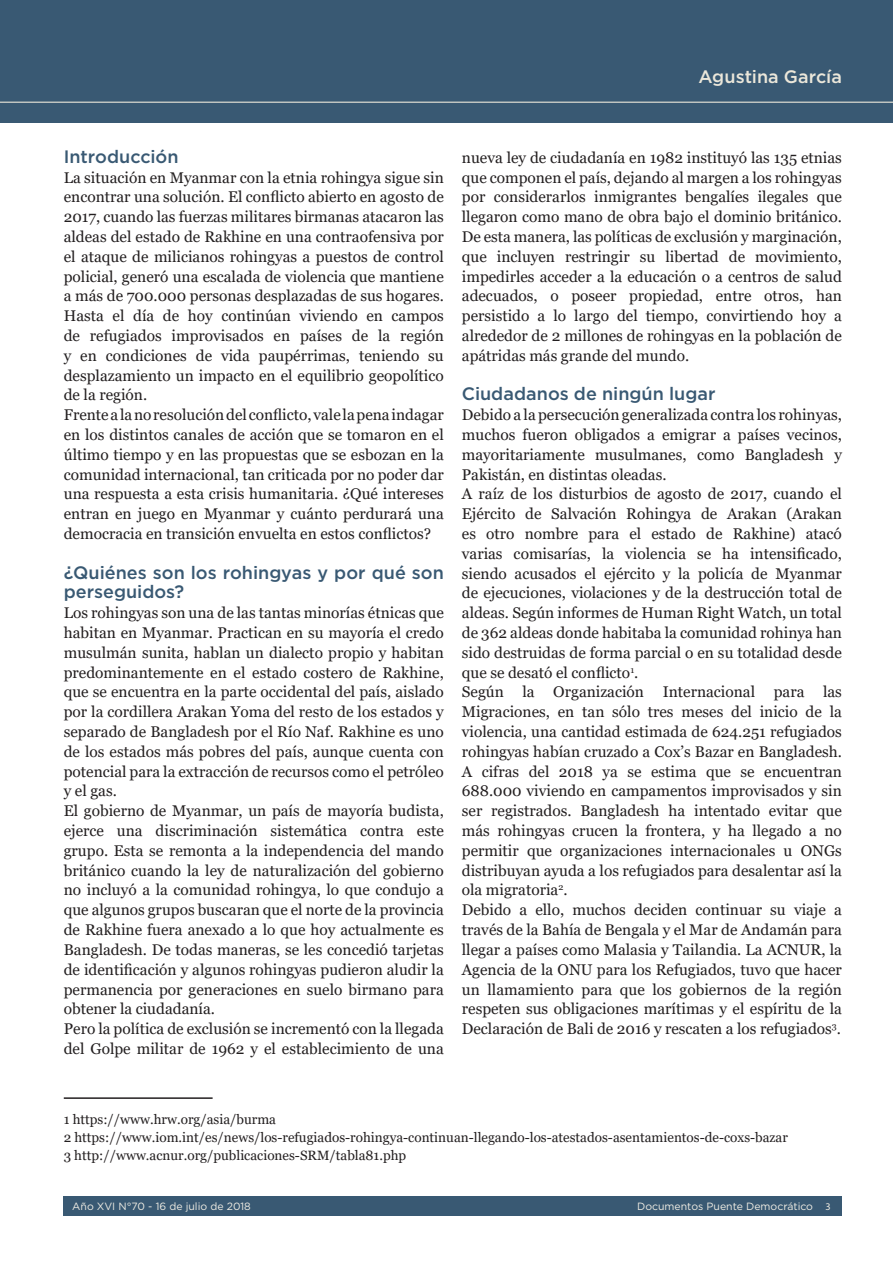
<style>
.page{position:relative;width:893px;height:1263px;background:#fff}
.page>*{position:absolute;margin:0;border:0;box-sizing:border-box;transform-origin:0 0}
.texto{font:500 18px/19.8px "Gotham";color:#395973}
.t1{font:500 18px "Gotham";color:#ebe7da}
.texto-2{font:15.45px/19.8px "Georgia";color:#231f20;text-align:justify}
.t2{font:13.5px "Georgia";color:#231f20}
.t3{font:10.5px "Gotham";color:#f1eee5}
.t4{font:10.2px "Myriad Pro";color:#efebe1}
</style>
<div class="page">
<div style="left:64px;top:1197px;width:778px;height:19px;background:#395973"></div>
<div style="left:0;top:0;width:893px;height:122px;background:#395973"></div>
<hr style="left:0;top:102px;width:893px;height:1px;background:#ebe7da">
<hr style="left:64px;top:1097px;width:149px;height:2px;background:#231f20">
<p class="t1" style="left:698px;top:65px;width:145px">Agustina García</p>
<p class="texto" style="left:64px;top:146px;width:116px">Introducción</p>
<p class="texto-2" style="left:64px;top:168px;width:382px">La situación en Myanmar con la etnia rohingya sigue sin encontrar una solución. El conflicto abierto en agosto de 2017, cuando las fuerzas militares birmanas atacaron las aldeas del estado de Rakhine en una contraofensiva por el ataque de milicianos rohingyas a puestos de control policial, generó una escalada de violencia que mantiene a más de 700.000 personas desplazadas de sus hogares.<br>Hasta el día de hoy continúan viviendo en campos de refugiados improvisados en países de la región y en condiciones de vida paupérrimas, teniendo su desplazamiento un impacto en el equilibrio geopolítico de la región.</p>
<p class="texto-2" style="left:64px;top:405px;width:382px">Frente a la no resolución del conflicto, vale la pena indagar en los distintos canales de acción que se tomaron en el último tiempo y en las propuestas que se esbozan en la comunidad internacional, tan criticada por no poder dar una respuesta a esta crisis humanitaria. ¿Qué intereses entran en juego en Myanmar y cuánto perdurará una democracia en transición envuelta en estos conflictos?</p>
<p class="texto" style="left:64px;top:562px;width:382px">¿Quiénes son los rohingyas y por qué son perseguidos?</p>
<p class="texto-2" style="left:64px;top:603px;width:382px">Los rohingyas son una de las tantas minorías étnicas que habitan en Myanmar. Practican en su mayoría el credo musulmán sunita, hablan un dialecto propio y habitan predominantemente en el estado costero de Rakhine, que se encuentra en la parte occidental del país, aislado por la cordillera Arakan Yoma del resto de los estados y separado de Bangladesh por el Río Naf. Rakhine es uno de los estados más pobres del país, aunque cuenta con potencial para la extracción de recursos como el petróleo y el gas.</p>
<p class="texto-2" style="left:64px;top:801px;width:382px">El gobierno de Myanmar, un país de mayoría budista, ejerce una discriminación sistemática contra este grupo. Esta se remonta a la independencia del mando británico cuando la ley de naturalización del gobierno no incluyó a la comunidad rohingya, lo que condujo a que algunos grupos buscaran que el norte de la provincia de Rakhine fuera anexado a lo que hoy actualmente es Bangladesh. De todas maneras, se les concedió tarjetas de identificación y algunos rohingyas pudieron aludir la permanencia por generaciones en suelo birmano para obtener la ciudadanía.</p>
<p class="texto-2" style="left:64px;top:1019px;width:382px">Pero la política de exclusión se incrementó con la llegada del Golpe militar de 1962 y el establecimiento de una</p>
<p class="texto-2" style="left:462px;top:148px;width:382px">nueva ley de ciudadanía en 1982 instituyó las 135 etnias que componen el país, dejando al margen a los rohingyas por considerarlos inmigrantes bengalíes ilegales que llegaron como mano de obra bajo el dominio británico.<br>De esta manera, las políticas de exclusión y marginación, que incluyen restringir su libertad de movimiento, impedirles acceder a la educación o a centros de salud adecuados, o poseer propiedad, entre otros, han persistido a lo largo del tiempo, convirtiendo hoy a alrededor de 2 millones de rohingyas en la población de apátridas más grande del mundo.</p>
<p class="texto" style="left:462px;top:384px;width:255px">Ciudadanos de ningún lugar</p>
<p class="texto-2" style="left:462px;top:405px;width:382px">Debido a la persecución generalizada contra los rohinyas, muchos fueron obligados a emigrar a países vecinos, mayoritariamente musulmanes, como Bangladesh y Pakistán, en distintas oleadas.</p>
<p class="texto-2" style="left:462px;top:484px;width:382px">A raíz de los disturbios de agosto de 2017, cuando el Ejército de Salvación Rohingya de Arakan (Arakan es otro nombre para el estado de Rakhine) atacó varias comisarías, la violencia se ha intensificado, siendo acusados el ejército y la policía de Myanmar de ejecuciones, violaciones y de la destrucción total de aldeas. Según informes de Human Right Watch, un total de 362 aldeas donde habitaba la comunidad rohinya han sido destruidas de forma parcial o en su totalidad desde que se desató el conflicto<sup>1</sup>.</p>
<p class="texto-2" style="left:462px;top:682px;width:382px">Según la Organización Internacional para las Migraciones, en tan sólo tres meses del inicio de la violencia, una cantidad estimada de 624.251 refugiados rohingyas habían cruzado a Cox’s Bazar en Bangladesh.<br>A cifras del 2018 ya se estima que se encuentran 688.000 viviendo en campamentos improvisados y sin ser registrados. Bangladesh ha intentado evitar que más rohingyas crucen la frontera, y ha llegado a no permitir que organizaciones internacionales u ONGs distribuyan ayuda a los refugiados para desalentar así la ola migratoria<sup>2</sup>.</p>
<p class="texto-2" style="left:462px;top:900px;width:382px">Debido a ello, muchos deciden continuar su viaje a través de la Bahía de Bengala y el Mar de Andamán para llegar a países como Malasia y Tailandia. La ACNUR, la Agencia de la ONU para los Refugiados, tuvo que hacer un llamamiento para que los gobiernos de la región respeten sus obligaciones marítimas y el espíritu de la Declaración de Bali de 2016 y rescaten a los refugiados<sup>3</sup>.</p>
<p class="t2" style="left:64px;top:1111px;width:214px">1 https://www.hrw.org/asia/burma</p>
<p class="t2" style="left:64px;top:1129px;width:726px">2 https://www.iom.int/es/news/los-refugiados-rohingya-continuan-llegando-los-atestados-asentamientos-de-coxs-bazar</p>
<p class="t2" style="left:64px;top:1147px;width:344px">3 http://www.acnur.org/publicaciones-SRM/tabla81.php</p>
<p class="t3" style="left:72px;top:1200px;width:180px">Año XVI N°70 - 16 de julio de 2018</p>
<p class="t3" style="left:637px;top:1200px;width:177px">Documentos Puente Democrático</p>
<p class="t4" style="left:825px;top:1200px;width:7px">3</p>
</div>
